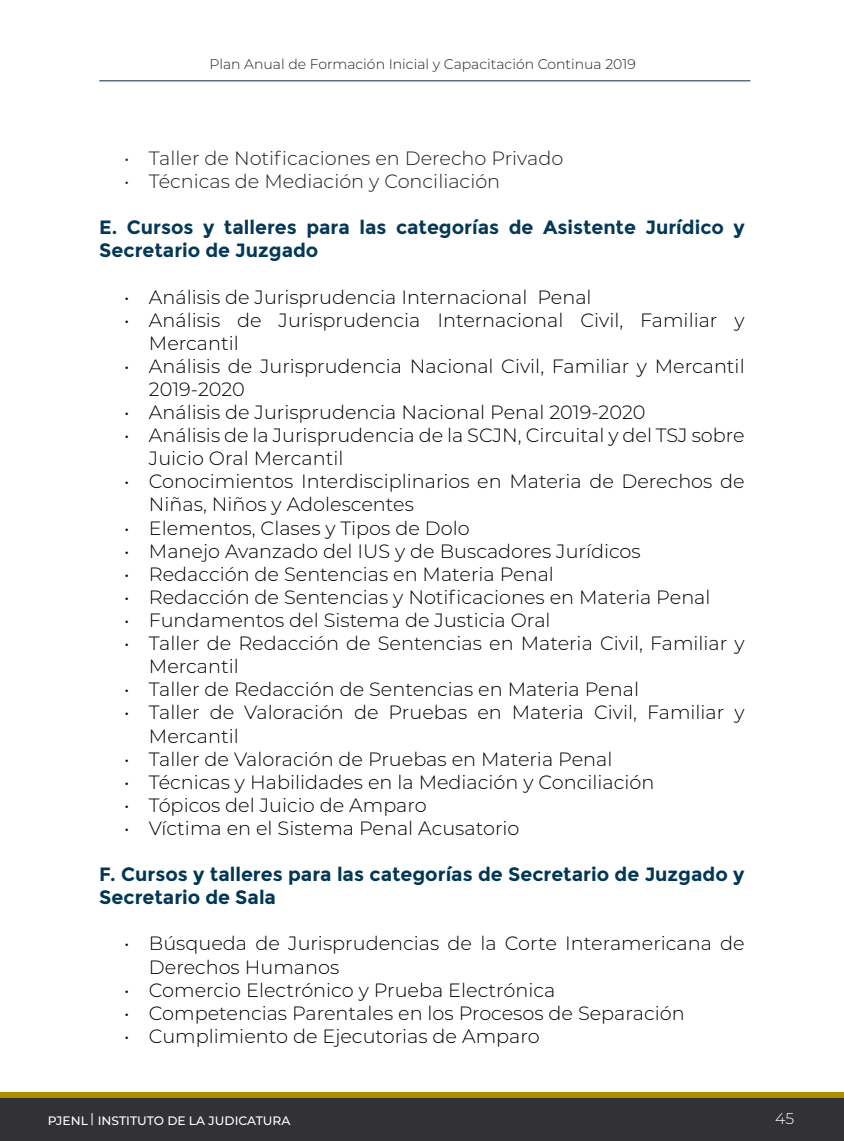
<style>
.page{position:relative;width:844px;height:1141px;background:#fff}
.page>*{position:absolute;margin:0;border:0;box-sizing:border-box;transform-origin:0 0}
.t1{font:300 19.25px/23.1px "Montserrat";color:#000}
.t2{font:700 19.25px/23.1px "Montserrat";color:#033857}
.t3{font:300 19.25px "Montserrat";color:#231f20}
.t4{font:700 19.25px/23.1px "Montserrat";color:#013755}
.t5{font:300 15.75px "Montserrat";color:#fff}
.t6{font:300 14px "Montserrat";color:#231f20}
.t7{font:500 12.25px "Montserrat";color:#fff}
</style>
<div class="page">
<svg style="left:0;top:1092px;width:843px;height:49px;background:#413c2f"></svg>
<hr style="left:99px;top:81px;width:651px;height:1px;background:#042945">
<p class="t6" style="left:209px;top:55px;width:428px">Plan Anual de Formación Inicial y Capacitación Continua 2019</p>
<p class="t3" style="left:124px;top:145px;width:440px">• Taller de Notificaciones en Derecho Privado</p>
<p class="t3" style="left:124px;top:168px;width:377px">• Técnicas de Mediación y Conciliación</p>
<p class="t2" style="left:99px;top:216px;width:646px">E. Cursos y talleres para las categorías de Asistente Jurídico y<br>Secretario de Juzgado</p>
<p class="t1" style="left:124px;top:285px;width:469px">• Análisis de Jurisprudencia Internacional Penal</p>
<p class="t1" style="left:149px;top:308px;width:597px;text-indent:-25px">• Análisis de Jurisprudencia Internacional Civil, Familiar y<br>Mercantil</p>
<p class="t1" style="left:149px;top:354px;width:597px;text-indent:-25px">• Análisis de Jurisprudencia Nacional Civil, Familiar y Mercantil<br>2019-2020</p>
<p class="t1" style="left:124px;top:400px;width:522px">• Análisis de Jurisprudencia Nacional Penal 2019-2020</p>
<p class="t1" style="left:149px;top:423px;width:597px;text-indent:-25px">• Análisis de la Jurisprudencia de la SCJN, Circuital y del TSJ sobre<br>Juicio Oral Mercantil</p>
<p class="t1" style="left:149px;top:469px;width:597px;text-indent:-25px">• Conocimientos Interdisciplinarios en Materia de Derechos de<br>Niñas, Niños y Adolescentes</p>
<p class="t1" style="left:124px;top:516px;width:347px">• Elementos, Clases y Tipos de Dolo</p>
<p class="t1" style="left:124px;top:539px;width:518px">• Manejo Avanzado del IUS y de Buscadores Jurídicos</p>
<p class="t1" style="left:124px;top:562px;width:431px">• Redacción de Sentencias en Materia Penal</p>
<p class="t1" style="left:124px;top:585px;width:587px">• Redacción de Sentencias y Notificaciones en Materia Penal</p>
<p class="t1" style="left:124px;top:608px;width:428px">• Fundamentos del Sistema de Justicia Oral</p>
<p class="t1" style="left:149px;top:631px;width:597px;text-indent:-25px">• Taller de Redacción de Sentencias en Materia Civil, Familiar y<br>Mercantil</p>
<p class="t1" style="left:124px;top:677px;width:516px">• Taller de Redacción de Sentencias en Materia Penal</p>
<p class="t1" style="left:149px;top:700px;width:597px;text-indent:-25px">• Taller de Valoración de Pruebas en Materia Civil, Familiar y<br>Mercantil</p>
<p class="t1" style="left:124px;top:747px;width:489px">• Taller de Valoración de Pruebas en Materia Penal</p>
<p class="t1" style="left:124px;top:770px;width:531px">• Técnicas y Habilidades en la Mediación y Conciliación</p>
<p class="t1" style="left:124px;top:793px;width:304px">• Tópicos del Juicio de Amparo</p>
<p class="t1" style="left:124px;top:816px;width:396px">• Víctima en el Sistema Penal Acusatorio</p>
<p class="t4" style="left:99px;top:863px;width:646px">F. Cursos y talleres para las categorías de Secretario de Juzgado y<br>Secretario de Sala</p>
<p class="t1" style="left:149px;top:931px;width:597px;text-indent:-25px">• Búsqueda de Jurisprudencias de la Corte Interamericana de<br>Derechos Humanos</p>
<p class="t1" style="left:124px;top:978px;width:432px">• Comercio Electrónico y Prueba Electrónica</p>
<p class="t1" style="left:124px;top:1001px;width:562px">• Competencias Parentales en los Procesos de Separación</p>
<p class="t1" style="left:124px;top:1024px;width:417px">• Cumplimiento de Ejecutorias de Amparo</p>
<p class="t7" style="left:48px;top:1112px;width:244px">PJENL INSTITUTO DE LA JUDICATURA</p>
<p class="t5" style="left:775px;top:1107px;width:21px">45</p>
</div>
